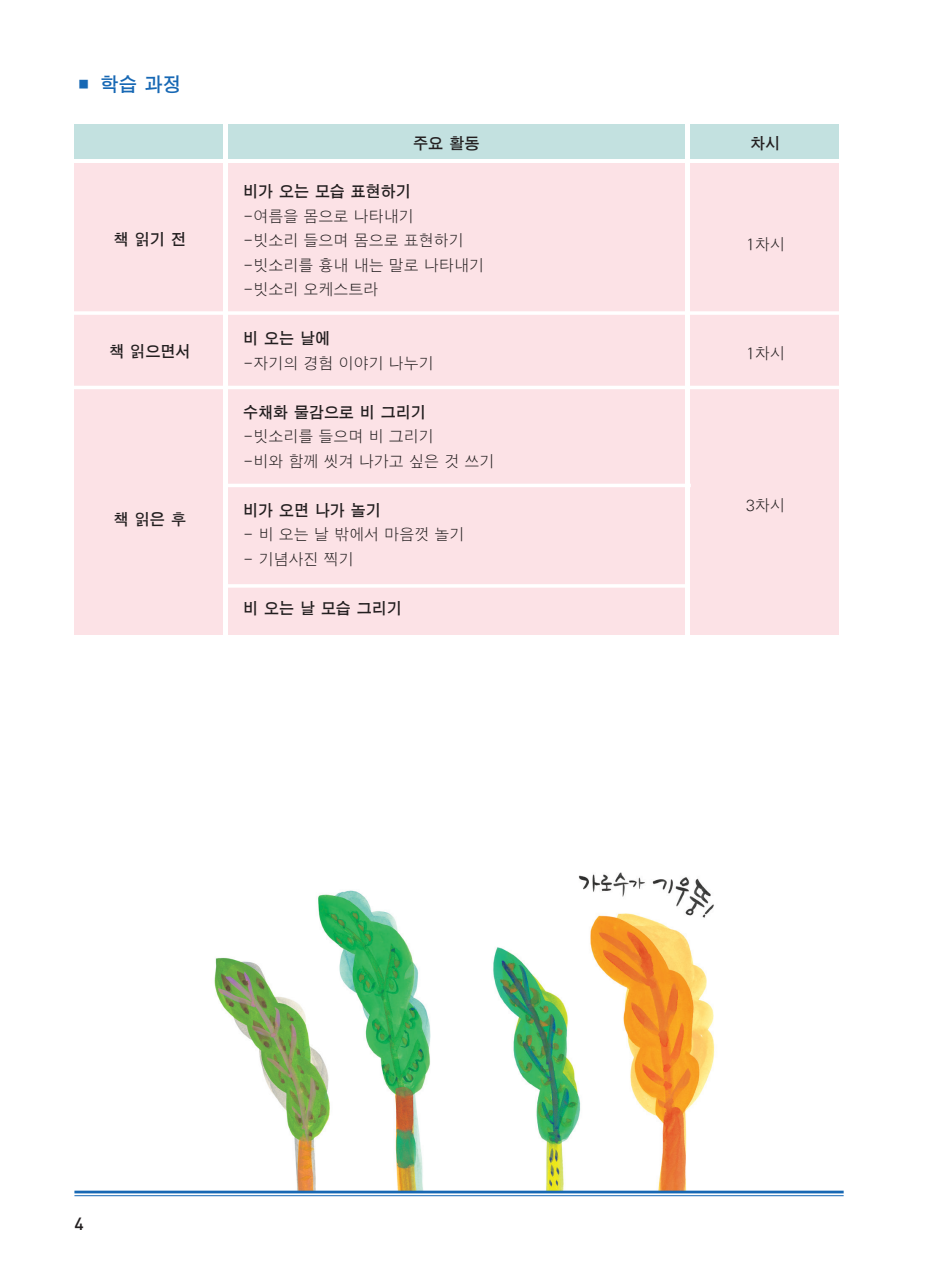
<style>
.page{position:relative;width:933px;height:1275px;background:#fff}
.page>*{position:absolute;margin:0;border:0;box-sizing:border-box;transform-origin:0 0}
.t1{font:19.25px "SMT Gothic Std";color:#1768b4}
.t2{font:500 17.5px "DIN";color:#231f20}
.t3{font:15.75px/24.5px "SM3 J Gothic 01";color:#231f20;scale:.95 1}
.t4{font:15.75px "SMT Gothic Std";color:#231f20;scale:.95 1}
.t5{font:15.75px "SMT Gothic Std";color:#231f20;scale:.96 1}
</style>
<div class="page">
<img style="left:174px;top:872px;width:586px;height:319px">
<div style="left:74px;top:124px;width:149px;height:35px;background:#c3e1e0"></div>
<div style="left:74px;top:164px;width:149px;height:471px;background:#fce2e6"></div>
<div style="left:228px;top:124px;width:457px;height:35px;background:#c3e1e0"></div>
<div style="left:228px;top:164px;width:457px;height:471px;background:#fce2e6"></div>
<div style="left:690px;top:124px;width:148px;height:35px;background:#c3e1e0"></div>
<div style="left:690px;top:164px;width:148px;height:471px;background:#fce2e6"></div>
<hr style="left:67px;top:311px;width:773px;height:4px;background:#fff">
<hr style="left:73px;top:386px;width:767px;height:3px;background:#fff">
<hr style="left:224px;top:484px;width:467px;height:3px;background:#fff">
<hr style="left:225px;top:584px;width:464px;height:4px;background:#fff">
<hr style="left:74px;top:1191px;width:769px;height:2px;background:#1768b4">
<hr style="left:74px;top:1195px;width:769px;height:1px;background:#1768b4">
<p class="t1" style="left:74px;top:74px;width:108px">■ 학습 과정</p>
<p class="t5" style="left:114px;top:231px;width:77px">책 읽기 전</p>
<p class="t5" style="left:109px;top:343px;width:87px">책 읽으면서</p>
<p class="t5" style="left:114px;top:511px;width:77px">책 읽은 후</p>
<p class="t5" style="left:413px;top:135px;width:71px">주요 활동</p>
<p class="t4" style="left:243px;top:184px;width:178px">비가 오는 모습 표현하기</p>
<p class="t3" style="left:243px;top:204px;width:255px">-여름을 몸으로 나타내기<br>-빗소리 들으며 몸으로 표현하기 -빗소리를 흉내 내는 말로 나타내기 -빗소리 오케스트라</p>
<p class="t4" style="left:243px;top:331px;width:93px">비 오는 날에</p>
<p class="t3" style="left:243px;top:352px;width:202px">-자기의 경험 이야기 나누기</p>
<p class="t4" style="left:243px;top:404px;width:194px">수채화 물감으로 비 그리기</p>
<p class="t3" style="left:243px;top:425px;width:266px">-빗소리를 들으며 비 그리기<br>-비와 함께 씻겨 나가고 싶은 것 쓰기</p>
<p class="t4" style="left:243px;top:502px;width:146px">비가 오면 나가 놀기</p>
<p class="t3" style="left:243px;top:523px;width:234px">- 비 오는 날 밖에서 마음껏 놀기</p>
<p class="t3" style="left:243px;top:548px;width:118px">- 기념사진 찍기</p>
<p class="t4" style="left:243px;top:600px;width:168px">비 오는 날 모습 그리기</p>
<p class="t2" style="left:74px;top:1213px;width:11px">4</p>
<p class="t5" style="left:750px;top:135px;width:33px">차시</p>
<p class="t3" style="left:745px;top:233px;width:43px">1차시</p>
<p class="t3" style="left:745px;top:341px;width:43px">1차시</p>
<p class="t3" style="left:745px;top:493px;width:43px">3차시</p>
</div>
